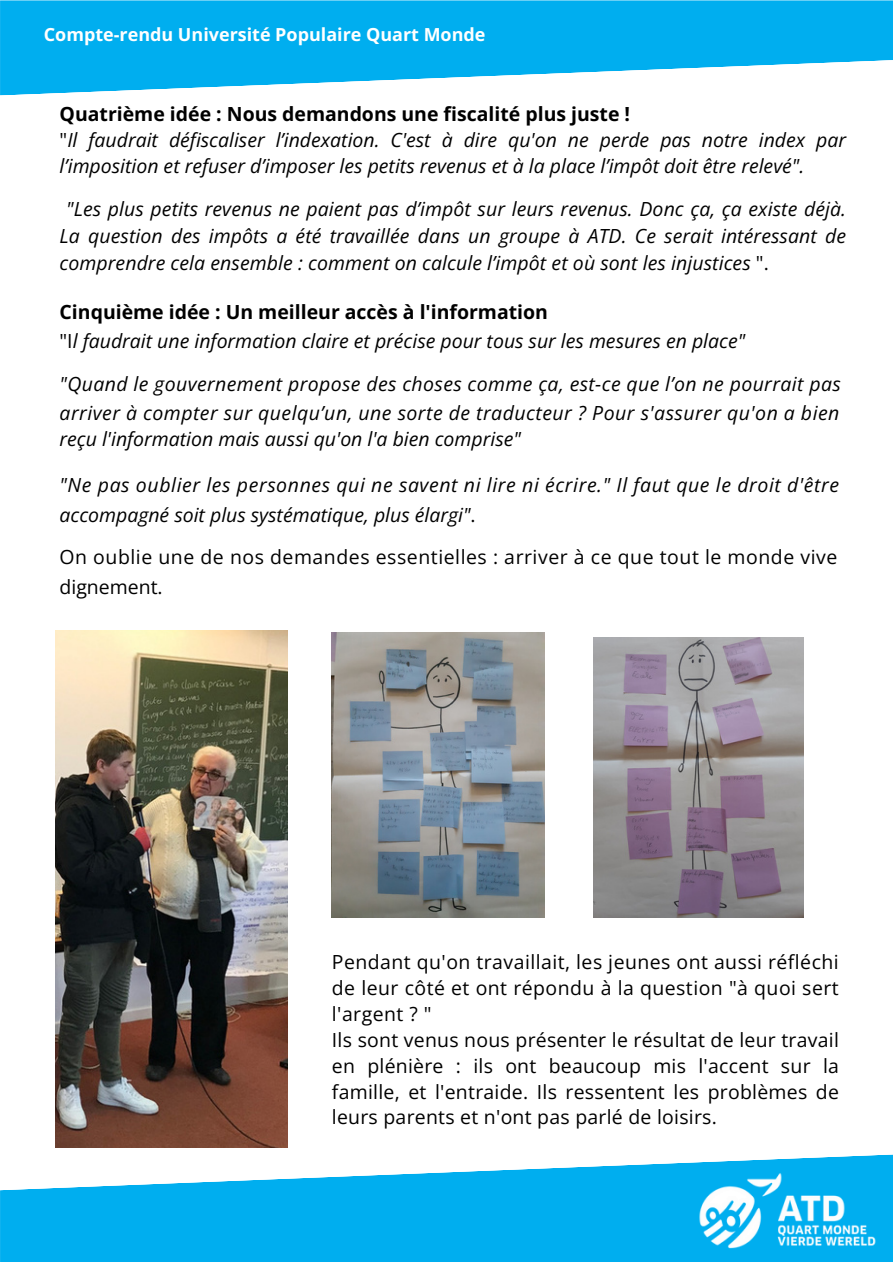
<style>
.page{position:relative;width:893px;height:1264px;background:#fff}
.page>*{position:absolute;margin:0;border:0;box-sizing:border-box;transform-origin:0 0}
.t1{font:italic 19.5px/27px "Open Sans";color:#000}
.t2{font:19.5px/25.8px "Open Sans";letter-spacing:.025em;color:#000;text-align:justify}
.t3{font:700 19.5px "Open Sans";color:#000}
.t4{font:italic 19.5px "Open Sans";letter-spacing:.03em;color:#000}
.t5{font:italic 19.5px "Open Sans";letter-spacing:.025em;color:#000}
.t6{font:italic 19.5px "Open Sans";letter-spacing:.02em;color:#000}
.t7{font:19.5px "Open Sans";color:#000}
.t8{font:700 18px "Open Sans";color:#fff}
.s1{font-style:normal}
</style>
<div class="page">
<svg style="left:0;top:0;width:892px;height:96px;fill:#00aeef"></svg>
<svg style="left:0;top:1154px;width:892px;height:108px;fill:#00aeef"></svg>
<img style="left:683px;top:1163px;width:208px;height:98px">
<img style="left:55px;top:630px;width:232px;height:517px">
<img style="left:593px;top:637px;width:210px;height:280px">
<img style="left:332px;top:633px;width:212px;height:284px">
<p class="t8" style="left:44px;top:22px;width:443px">Compte-rendu Université Populaire Quart Monde</p>
<p class="t3" style="left:60px;top:100px;width:572px">Quatrième idée : Nous demandons une fiscalité plus juste !</p>
<p class="t1" style="left:60px;top:127px;width:788px;line-height:25.8px"><span class="s1">"</span>Il faudrait défiscaliser l’indexation. C'est à dire qu'on ne perde pas notre index par l’imposition et refuser d’imposer les petits revenus et à la place l’impôt doit être relevé".</p>
<p class="t1" style="left:60px;top:195px;width:788px;text-align:justify;text-indent:7px">"Les plus petits revenus ne paient pas d’impôt sur leurs revenus. Donc ça, ça existe déjà.<br>La question des impôts a été travaillée dans un groupe à ATD. Ce serait intéressant de comprendre cela ensemble : comment on calcule l’impôt et où sont les injustices <span class="s1">".</span></p>
<p class="t3" style="left:60px;top:298px;width:490px">Cinquième idée : Un meilleur accès à l'information</p>
<p class="t1" style="left:60px;top:327px;width:687px"><span class="s1">"I</span>l faudrait une information claire et précise pour tous sur les mesures en place"</p>
<p class="t6" style="left:60px;top:370px;width:782px">"Quand le gouvernement propose des choses comme ça, est-ce que l’on ne pourrait pas</p>
<p class="t5" style="left:60px;top:399px;width:781px">arriver à compter sur quelqu’un, une sorte de traducteur ? Pour s'assurer qu'on a bien</p>
<p class="t1" style="left:60px;top:425px;width:463px">reçu l'information mais aussi qu'on l'a bien comprise"</p>
<p class="t4" style="left:60px;top:471px;width:781px">"Ne pas oublier les personnes qui ne savent ni lire ni écrire." Il faut que le droit d'être</p>
<p class="t1" style="left:60px;top:500px;width:417px">accompagné soit plus systématique, plus élargi"<span class="s1">.</span></p>
<p class="t2" style="left:60px;top:544px;width:779px">On oublie une de nos demandes essentielles : arriver à ce que tout le monde vive</p>
<p class="t7" style="left:60px;top:572px;width:105px">dignement.</p>
<p class="t2" style="left:332px;top:948px;width:508px">Pendant qu'on travaillait, les jeunes ont aussi réfléchi de leur côté et ont répondu à la question "à quoi sert l'argent ? "</p>
<p class="t2" style="left:332px;top:1026px;width:508px">Ils sont venus nous présenter le résultat de leur travail en plénière : ils ont beaucoup mis l'accent sur la famille, et l'entraide. Ils ressentent les problèmes de leurs parents et n'ont pas parlé de loisirs.</p>
</div>
